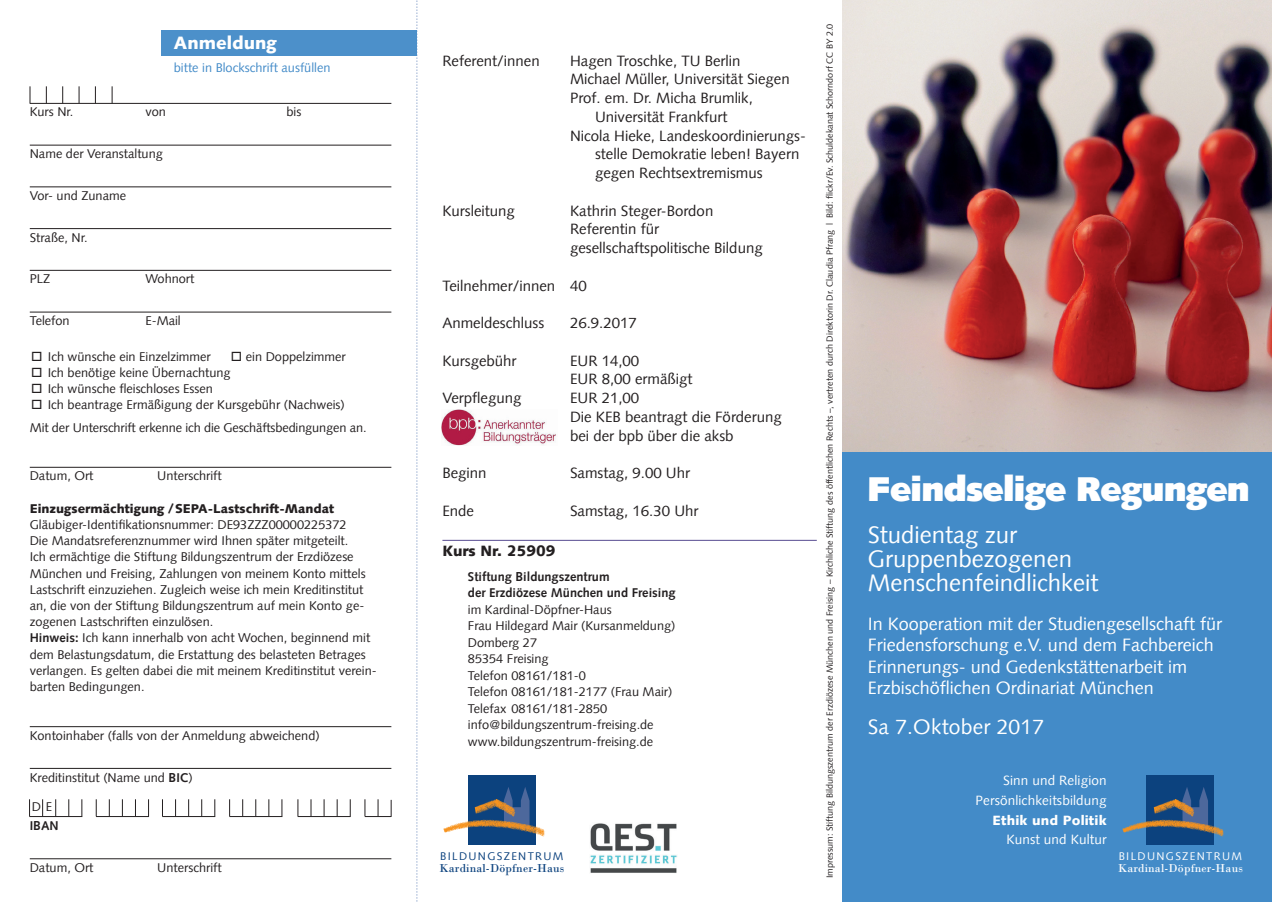
<style>
.page{position:relative;width:1272px;height:902px;background:#fff}
.page>*{position:absolute;margin:0;border:0;box-sizing:border-box;transform-origin:0 0}
.t1{font:900 34.5px "Syntax Com";letter-spacing:-.02em;color:#fff}
.t2{font:24px/24px "Syntax Com";color:#fff}
.t3{font:21px "Syntax Com";letter-spacing:.01em;color:#fff}
.t4{font:18px/21.6px "Syntax Com";color:#fff}
.t5{font:900 18px "Syntax Com";color:#fff}
.t6{font:15px/18.8px "Syntax Com";color:#231f20}
.t7{font:900 15px "Syntax Com";color:#231f20}
.t8{font:13.5px/19.8px "Syntax Com";letter-spacing:.01em;color:#fff;text-align:right}
.t9{font:900 13.5px "Syntax Com";letter-spacing:.01em;color:#fff}
.t10{font:12.75px/16.2px "Syntax Com";color:#231f20}
.t11{font:700 12.75px/16.5px "Syntax Com";color:#231f20}
.t12{font:900 12.75px "Syntax Com";color:#231f20}
.t13{font:12.75px "Syntax Com";color:#438bc8}
.t14{font:12px "Bodoni";letter-spacing:.015em;color:#fff}
.t15{font:12px "Bodoni";letter-spacing:.015em;color:#0c427e}
.t16{font:11.25px "Syntax Com";letter-spacing:.12em;color:#fff}
.t17{font:11.25px "Syntax Com";letter-spacing:.12em;color:#0c427e}
.t18{font:9px "Syntax Com";color:#231f20}
.s1{font-weight:700}
</style>
<div class="page">
<img style="left:441px;top:409px;width:115px;height:37px">
<div style="left:842px;top:451px;width:429px;height:450px;background:#438bc8"></div>
<div style="left:1146px;top:774px;width:67px;height:70px;background:#0c427e"></div>
<svg style="left:1185px;top:787px;width:21px;height:5px"></svg>
<img style="left:1122px;top:792px;width:102px;height:47px">
<svg style="left:416px;top:0;width:1px;height:901px"></svg>
<svg style="left:30px;top:86px;width:1px;height:17px"></svg>
<svg style="left:46px;top:86px;width:1px;height:17px"></svg>
<svg style="left:62px;top:86px;width:1px;height:17px"></svg>
<svg style="left:79px;top:86px;width:1px;height:17px"></svg>
<svg style="left:95px;top:86px;width:1px;height:17px"></svg>
<svg style="left:112px;top:86px;width:1px;height:17px"></svg>
<hr style="left:30px;top:103px;width:361px;height:1px;background:#231f20">
<hr style="left:30px;top:145px;width:361px;height:1px;background:#231f20">
<hr style="left:30px;top:186px;width:361px;height:1px;background:#231f20">
<hr style="left:30px;top:228px;width:361px;height:1px;background:#231f20">
<hr style="left:30px;top:270px;width:361px;height:1px;background:#231f20">
<hr style="left:30px;top:312px;width:361px;height:1px;background:#231f20">
<hr style="left:30px;top:467px;width:361px;height:1px;background:#231f20">
<hr style="left:30px;top:726px;width:361px;height:1px;background:#231f20">
<hr style="left:30px;top:768px;width:361px;height:1px;background:#231f20">
<hr style="left:30px;top:858px;width:361px;height:1px;background:#231f20">
<svg style="left:29px;top:799px;width:1px;height:17px"></svg>
<svg style="left:42px;top:799px;width:1px;height:17px"></svg>
<svg style="left:55px;top:799px;width:1px;height:17px"></svg>
<svg style="left:69px;top:799px;width:1px;height:17px"></svg>
<svg style="left:82px;top:799px;width:1px;height:17px"></svg>
<hr style="left:29px;top:816px;width:53px;height:1px;background:#231f20">
<svg style="left:96px;top:799px;width:1px;height:17px"></svg>
<svg style="left:109px;top:799px;width:1px;height:17px"></svg>
<svg style="left:122px;top:799px;width:1px;height:17px"></svg>
<svg style="left:135px;top:799px;width:1px;height:17px"></svg>
<svg style="left:148px;top:799px;width:1px;height:17px"></svg>
<hr style="left:96px;top:816px;width:53px;height:1px;background:#231f20">
<svg style="left:162px;top:799px;width:1px;height:17px"></svg>
<svg style="left:175px;top:799px;width:1px;height:17px"></svg>
<svg style="left:188px;top:799px;width:1px;height:17px"></svg>
<svg style="left:201px;top:799px;width:1px;height:17px"></svg>
<svg style="left:214px;top:799px;width:1px;height:17px"></svg>
<hr style="left:162px;top:816px;width:53px;height:1px;background:#231f20">
<svg style="left:229px;top:799px;width:1px;height:17px"></svg>
<svg style="left:242px;top:799px;width:1px;height:17px"></svg>
<svg style="left:255px;top:799px;width:1px;height:17px"></svg>
<svg style="left:268px;top:799px;width:1px;height:17px"></svg>
<svg style="left:282px;top:799px;width:1px;height:17px"></svg>
<hr style="left:229px;top:816px;width:53px;height:1px;background:#231f20">
<svg style="left:298px;top:799px;width:1px;height:17px"></svg>
<svg style="left:311px;top:799px;width:1px;height:17px"></svg>
<svg style="left:324px;top:799px;width:1px;height:17px"></svg>
<svg style="left:337px;top:799px;width:1px;height:17px"></svg>
<svg style="left:350px;top:799px;width:1px;height:17px"></svg>
<hr style="left:298px;top:816px;width:53px;height:1px;background:#231f20">
<svg style="left:365px;top:799px;width:27px;height:18px"></svg>
<div style="left:162px;top:30px;width:255px;height:25px;background:#4c90ca"></div>
<div style="left:468px;top:774px;width:67px;height:70px;background:#0c427e"></div>
<svg style="left:507px;top:787px;width:20px;height:5px"></svg>
<img style="left:443px;top:792px;width:102px;height:47px">
<img style="left:590px;top:823px;width:87px;height:50px">
<img style="left:842px;top:0;width:429px;height:451px">
<hr style="left:442px;top:540px;width:374px;height:1px;background:#584c91">
<h3 class="t5" style="left:174px;top:32px;width:104px">Anmeldung</h3>
<p class="t13" style="left:174px;top:60px;width:158px">bitte in Blockschrift ausfüllen</p>
<p class="t10" style="left:30px;top:104px;width:45px">Kurs N r.</p>
<p class="t10" style="left:145px;top:104px;width:22px">von</p>
<p class="t10" style="left:286px;top:104px;width:16px">bis</p>
<p class="t10" style="left:30px;top:146px;width:135px">N ame der Veranstaltung</p>
<p class="t10" style="left:30px;top:187px;width:98px">Vor- und Zuname</p>
<p class="t10" style="left:30px;top:229px;width:59px">Straße, N r.</p>
<p class="t10" style="left:30px;top:271px;width:15px">PLZ</p>
<p class="t10" style="left:145px;top:271px;width:51px">Wohnort</p>
<p class="t10" style="left:30px;top:312px;width:82px">Telefon E</p>
<p class="t10" style="left:152px;top:312px;width:31px">-Mail</p>
<p class="t10" style="left:31px;top:348px;width:181px">□ Ich wünsche ein Einzelzimmer</p>
<p class="t10" style="left:231px;top:348px;width:116px">□ ein Doppelzimmer</p>
<p class="t10" style="left:31px;top:364px;width:201px">□ Ich benötige keine Übernachtung</p>
<p class="t10" style="left:31px;top:381px;width:183px">□ Ich wünsche fleischloses Essen</p>
<p class="t10" style="left:30px;top:394px;width:338px;line-height:22.2px">□ I ch beantrage Ermäßigung der Kursgebühr (Nachweis)<br>Mit der U nterschrift erkenne ich die Geschäftsbedingungen an.</p>
<p class="t10" style="left:30px;top:468px;width:101px">Datum, Ort U</p>
<p class="t10" style="left:166px;top:468px;width:57px">nterschrift</p>
<p class="t12" style="left:30px;top:500px;width:306px">Einzugsermächtigung /SEPA-Lastschrift-Mandat</p>
<p class="t10" style="left:30px;top:516px;width:348px">Gläubiger-Identifikationsnummer: DE93ZZZ00000225372<br>Die Mandatsreferenznummer wird I hnen später mitgeteilt.<br>I ch ermächtige die Stiftung Bildungszentrum der Erzdiözese München und Freising, Zahlungen von meinem Konto mittels Lastschrift einzuziehen. Zugleich weise ich mein Kreditinstitut an, die von der Stiftung Bildungszentrum auf mein Konto ge&shy;zogenen Lastschriften einzulösen.<br><span class="s1">Hinweis:</span> Ich kann innerhalb von acht Wochen, beginnend mit dem Belastungsdatum, die Erstattung des belasteten Betrages verlangen. Es gelten dabei die mit meinem Kreditinstitut verein&shy;barten Bedingungen.</p>
<p class="t10" style="left:30px;top:727px;width:291px">Kontoinhaber (falls von der Anmeldung abweichend)</p>
<p class="t10" style="left:30px;top:769px;width:164px">Kreditinstitut (Name und <span class="s1">BIC</span>)</p>
<p class="t11" style="left:30px;top:817px;width:31px">IBAN</p>
<p class="t10" style="left:30px;top:859px;width:101px">Datum, Ort U</p>
<p class="t10" style="left:166px;top:859px;width:57px">nterschrift</p>
<p class="t10" style="left:32px;top:798px;width:20px">D E</p>
<p class="t6" style="left:442px;top:51px;width:99px">Referent/innen</p>
<p class="t6" style="left:570px;top:51px;width:172px">Hagen Troschke, TU Berlin</p>
<p class="t6" style="left:570px;top:70px;width:221px">Michael Müller, U niversität Siegen</p>
<p class="t6" style="left:570px;top:88px;width:184px">Prof. em. Dr. Micha Brumlik,</p>
<p class="t6" style="left:595px;top:107px;width:134px">U niversität Frankfurt</p>
<p class="t6" style="left:570px;top:126px;width:237px">N icola Hieke, Landeskoordinierungs-</p>
<p class="t6" style="left:595px;top:145px;width:206px">stelle Demokratie leben! Bayern</p>
<p class="t6" style="left:595px;top:163px;width:169px">gegen Rechtsextremismus</p>
<p class="t6" style="left:442px;top:201px;width:74px">Kursleitung</p>
<p class="t6" style="left:570px;top:201px;width:194px">Kathrin Steger-Bordon<br>Referentin für gesellschaftspolitische Bildung</p>
<p class="t6" style="left:442px;top:276px;width:146px">Teilnehmer/innen 40</p>
<p class="t6" style="left:442px;top:313px;width:103px">Anmeldeschluss</p>
<p class="t6" style="left:570px;top:313px;width:68px">26.9.2017</p>
<p class="t6" style="left:442px;top:351px;width:99px">Kursgebühr EU</p>
<p class="t6" style="left:570px;top:351px;width:124px;text-indent:18px">R 14,00<br>EU R 8,00 ermäßigt</p>
<p class="t6" style="left:442px;top:388px;width:81px">Verpflegung</p>
<p class="t6" style="left:570px;top:388px;width:213px">EUR 21,00<br>Die KEB beantragt die Förderung bei der bpb über die aksb</p>
<p class="t6" style="left:442px;top:463px;width:46px">Beginn</p>
<p class="t6" style="left:570px;top:463px;width:122px">Samstag, 9.00 Uhr</p>
<p class="t6" style="left:442px;top:501px;width:33px">Ende</p>
<p class="t6" style="left:570px;top:501px;width:130px">Samstag, 16.30 U hr</p>
<p class="t7" style="left:442px;top:542px;width:115px">Kurs Nr. 25909</p>
<p class="t11" style="left:468px;top:568px;width:209px">Stiftung Bildungszentrum<br>der Erzdiözese München und Freising</p>
<p class="t10" style="left:468px;top:601px;width:209px">im Kardinal-Döpfner-Haus<br>Frau Hildegard Mair (Kursanmeldung)<br>Domberg 27<br>85354 Freising<br>Telefon 08161/181-0<br>Telefon 08161/181-2177 (Frau Mair)<br>Telefax 08161/181-2850 info@bildungszentrum-freising.de www.bildungszentrum-freising.de</p>
<p class="t17" style="left:440px;top:849px;width:125px">Bildungszentrum</p>
<p class="t15" style="left:439px;top:861px;width:127px">Kardinal-Döpfner-Haus</p>
<p class="t18" style="left:824px;top:877px;width:855px;rotate:-90deg">Impressum: Stiftung Bildungszentrum der Erzdiözese München und Freising – Kirchliche Stiftung des öffentlichen Rechts –, vertreten durch Direktorin Dr. Claudia Pfrang | Bild: flickr/Ev. Schuldekanat Schorndorf CC BY 2.0</p>
<h1 class="t1" style="left:867px;top:467px;width:383px">Feindselige Regungen</h1>
<h2 class="t2" style="left:867px;top:523px;width:232px">Studientag zur<br>Gruppenbezogenen<br>Menschenfeindlichkeit</h2>
<h3 class="t4" style="left:867px;top:612px;width:356px">I n Kooperation mit der Studiengesellschaft für Friedensforschung e.V. und dem Fachbereich Erinnerungs- und Gedenkstättenarbeit im Erzbischöflichen Ordinariat München</h3>
<h3 class="t3" style="left:867px;top:714px;width:178px">Sa 7.Oktober 2017</h3>
<p class="t8" style="left:975px;top:770px;width:133px">Sinn und Religion<br>Persönlichkeitsbildung</p>
<p class="t9" style="left:992px;top:811px;width:116px">Ethik und Politik</p>
<p class="t8" style="left:1006px;top:829px;width:102px">Kunst und Kultur</p>
<p class="t16" style="left:1118px;top:849px;width:125px">Bildungszentrum</p>
<p class="t14" style="left:1117px;top:861px;width:127px">Kardinal-Döpfner-Haus</p>
</div>
